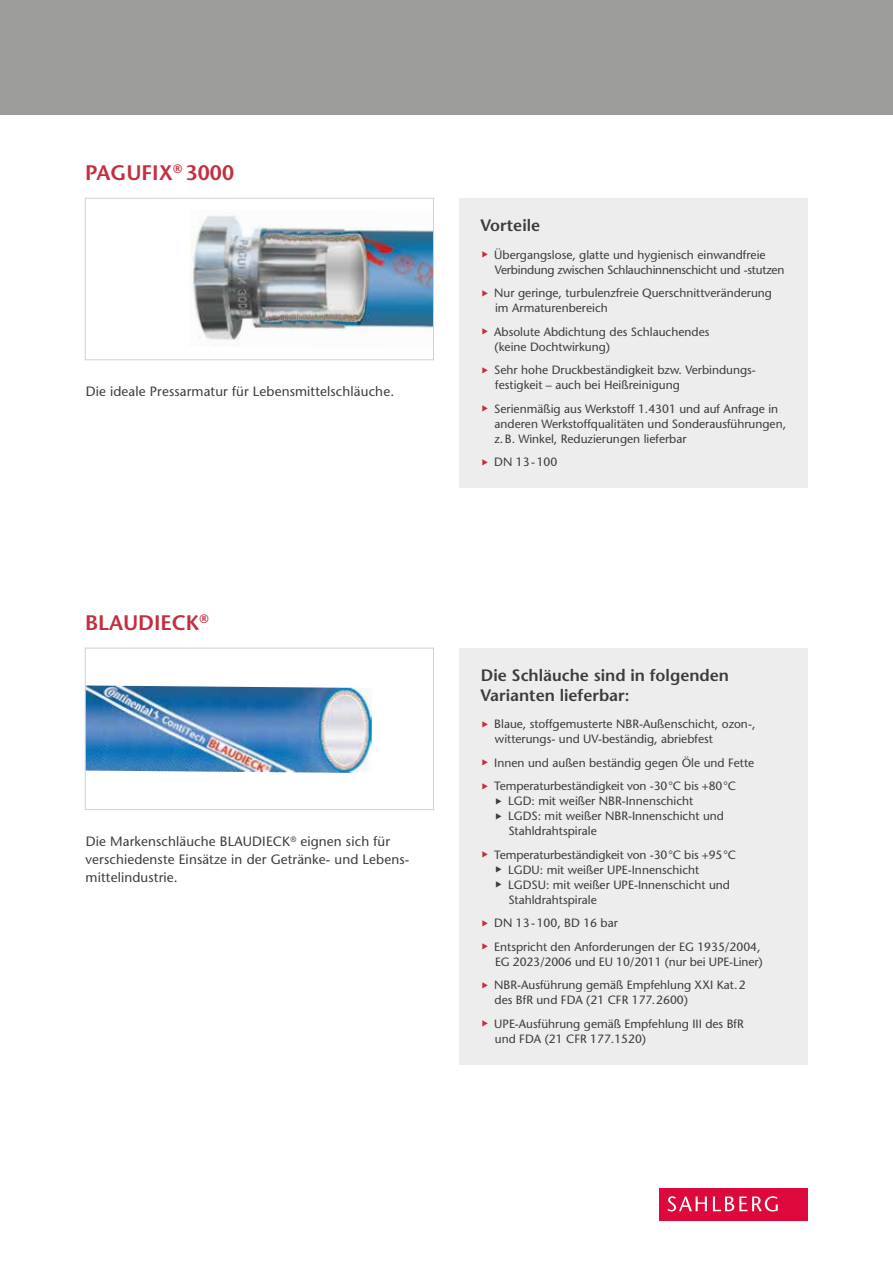
<style>
.page{position:relative;width:893px;height:1263px;background:#fff}
.page>*{position:absolute;margin:0;border:0;box-sizing:border-box;transform-origin:0 0}
.t1{font:600 21px "Stone Sans";color:#c22f3f}
.t2{font:600 16.5px/19.5px "Stone Sans";color:#3c3c3b}
.t3{font:13.5px/18px "Stone Sans";letter-spacing:.01em;color:#3c3c3b}
.t4{font:12px/15px "Stone Sans";color:#3c3c3b}
.t5{font:12px/15px "Stone Sans";letter-spacing:-.02em;color:#3c3c3b}
.s1{color:#c22f3f}
</style>
<div class="page">
<div style="left:659px;top:1188px;width:149px;height:32px;background:#dd083b"></div>
<svg style="left:667px;top:1196px;width:40px;height:15px"></svg>
<svg style="left:713px;top:1196px;width:65px;height:15px"></svg>
<div style="left:0;top:0;width:893px;height:115px;background:#9d9d9c"></div>
<div style="left:459px;top:198px;width:349px;height:290px;background:#ededed"></div>
<div style="left:459px;top:648px;width:349px;height:416px;background:#ededed"></div>
<img style="left:190px;top:215px;width:242px;height:125px">
<div style="left:85px;top:198px;width:349px;height:162px;border:1px solid #d0d0d0"></div>
<img style="left:87px;top:685px;width:285px;height:88px">
<div style="left:85px;top:648px;width:349px;height:162px;border:1px solid #d0d0d0"></div>
<h1 class="t1" style="left:85px;top:160px;width:151px">PAGUFIX<sup>®</sup> 3000</h1>
<p class="t3" style="left:86px;top:382px;width:310px">Die ideale Pressarmatur für Lebensmittelschläuche.</p>
<h1 class="t1" style="left:85px;top:610px;width:125px">BLAUDIECK<sup>®</sup></h1>
<p class="t3" style="left:86px;top:832px;width:325px">Die Markenschläuche BLAUDIECK<sup>®</sup> eignen sich für verschiedenste Einsätze in der Getränke- und Lebens&shy;mittelindustrie.</p>
<h2 class="t2" style="left:480px;top:215px;width:61px">Vorteile</h2>
<p class="t5" style="left:495px;top:247px;width:291px;text-indent:-13px"><span class="s1">◆</span> Übergangslose, glatte und hygienisch einwandfreie<br>Verbindung zwischen Schlauchinnenschicht und -stutzen</p>
<p class="t4" style="left:495px;top:286px;width:278px;text-indent:-13px"><span class="s1">◆</span> Nur geringe, turbulenzfreie Querschnittveränderung im Armaturenbereich</p>
<p class="t4" style="left:495px;top:324px;width:216px;text-indent:-13px"><span class="s1">◆</span> Absolute Abdichtung des Schlauchendes (keine Dochtwirkung)</p>
<p class="t4" style="left:495px;top:363px;width:262px;text-indent:-14px"><span class="s1">◆</span> Sehr hohe Druckbeständigkeit bzw. Verbindungs&shy;festigkeit – auch bei Heißreinigung</p>
<p class="t4" style="left:494px;top:401px;width:293px;text-indent:-13px"><span class="s1">◆</span> Serienmäßig aus Werkstoff 1.4301 und auf Anfrage in anderen Werkstoffqualitäten und Sonderausführungen, z.B. Winkel, Reduzierungen lieferbar</p>
<p class="t4" style="left:482px;top:455px;width:77px"><span class="s1">◆</span> DN 13-100</p>
<h2 class="t2" style="left:480px;top:665px;width:250px">Die Schläuche sind in folgenden<br>Varianten lieferbar:</h2>
<p class="t4" style="left:495px;top:717px;width:262px;text-indent:-13px"><span class="s1">◆</span> Blaue, stoffgemusterte NBR-Außenschicht, ozon-, witterungs- und UV-beständig, abriebfest</p>
<p class="t4" style="left:482px;top:755px;width:274px"><span class="s1">◆</span> Innen und außen beständig gegen Öle und Fette</p>
<p class="t4" style="left:482px;top:779px;width:256px"><span class="s1">◆</span> Temperaturbeständigkeit von -30°C bis +80°C</p>
<p class="t4" style="left:495px;top:794px;width:199px">◆ LGD: mit weißer NBR-Innenschicht</p>
<p class="t4" style="left:508px;top:809px;width:217px;text-indent:-13px">◆ LGDS: mit weißer NBR-Innenschicht und<br>Stahldrahtspirale</p>
<p class="t4" style="left:482px;top:847px;width:256px"><span class="s1">◆</span> Temperaturbeständigkeit von -30°C bis +95°C</p>
<p class="t4" style="left:495px;top:862px;width:205px">◆ LGDU: mit weißer UPE-Innenschicht</p>
<p class="t4" style="left:508px;top:877px;width:223px;text-indent:-13px">◆ LGDSU: mit weißer UPE-Innenschicht und<br>Stahldrahtspirale</p>
<p class="t4" style="left:482px;top:916px;width:138px"><span class="s1">◆</span> DN 13-100, BD 16 bar</p>
<p class="t4" style="left:482px;top:939px;width:282px;text-align:right"><span class="s1">◆</span> Entspricht den Anforderungen der EG 1935/2004,<br>EG 2023/2006 und EU 10/2011 (nur bei UPE-Liner)</p>
<p class="t4" style="left:495px;top:978px;width:253px;text-indent:-13px"><span class="s1">◆</span> NBR-Ausführung gemäß Empfehlung XXI Kat.2 des BfR und FDA (21 CFR 177.2600)</p>
<p class="t4" style="left:495px;top:1016px;width:250px;text-indent:-13px"><span class="s1">◆</span> UPE-Ausführung gemäß Empfehlung III des BfR und FDA (21 CFR 177.1520)</p>
</div>
